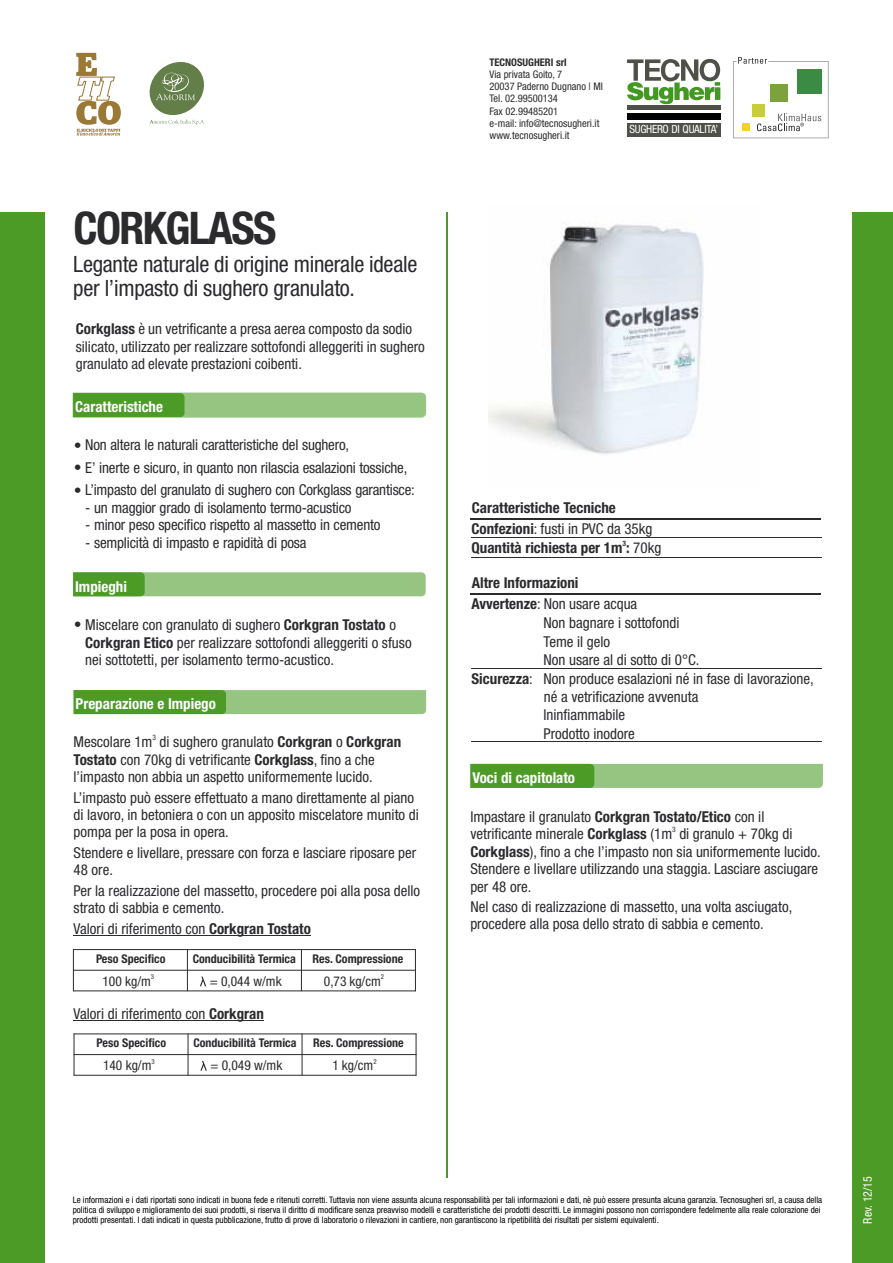
<style>
.page{position:relative;width:893px;height:1263px;background:#fff}
.page>*{position:absolute;margin:0;border:0;box-sizing:border-box;transform-origin:0 0}
.t1{font:700 condensed 45px "Helvetica Neue";letter-spacing:-.035em;color:#2b2a2d}
.t2{font:condensed 22.5px/24.2px "Helvetica Neue";letter-spacing:-.01em;color:#2b2a2d}
.t3{font:condensed 15px/17.1px "Helvetica Neue";color:#2b2a2d}
.t4{font:700 condensed 15px "Helvetica Neue";color:#2b2a2d}
.t5{font:700 condensed 15px "Helvetica Neue";color:#fefefe}
.t6{font:condensed 13.5px "Helvetica Neue";color:#2b2a2d}
.t7{font:700 condensed 12px "Helvetica Neue";color:#2b2a2d}
.t8{font:condensed 12px "Helvetica Neue";color:#fefefe}
.t9{font:condensed 11.25px "Helvetica Neue";letter-spacing:-.025em;color:#fefefe}
.t10{font:condensed 10.5px/12px "Helvetica Neue LT Std";color:#2b2a2d}
.t11{font:700 condensed 10.5px "Helvetica Neue LT Std";color:#2b2a2d}
.t12{font:condensed 9px/10.4px "Helvetica Neue LT Std";color:#000}
.t13{font:condensed 7.5px "Helvetica Neue";color:#2b2a2d}
.t14{font:700 condensed 7.5px "Helvetica Neue";color:#2b2a2d}
.t15{font:condensed 6.75px "Helvetica Neue";color:#2b2a2d}
.s1{font-weight:700}
.s2{font-weight:400}
</style>
<div class="page">
<div style="left:0;top:212px;width:44px;height:1051px;background:#4c9b27"></div>
<div style="left:852px;top:212px;width:41px;height:1051px;background:#4c9b27"></div>
<svg style="left:733px;top:57px;width:95px;height:81px"></svg>
<hr style="left:472px;top:537px;width:350px;height:1px;background:#2b2a2d">
<hr style="left:471px;top:518px;width:350px;height:2px;background:#2b2a2d">
<hr style="left:446px;top:212px;width:1px;height:965px;background:#4c9b27">
<svg style="left:73px;top:393px;width:353px;height:24px;background:#7eb764"></svg>
<hr style="left:472px;top:557px;width:350px;height:1px;background:#2b2a2d">
<svg style="left:73px;top:572px;width:353px;height:24px;background:#87bd70"></svg>
<svg style="left:74px;top:690px;width:352px;height:24px;background:#75b35a"></svg>
<hr style="left:74px;top:935px;width:135px;height:1px;background:#2b2a2d">
<hr style="left:209px;top:935px;width:102px;height:1px;background:#2b2a2d">
<hr style="left:74px;top:1020px;width:135px;height:1px;background:#2b2a2d">
<hr style="left:209px;top:1020px;width:55px;height:1px;background:#2b2a2d">
<hr style="left:74px;top:1033px;width:1px;height:42px;background:#2b2a2d">
<hr style="left:188px;top:1033px;width:1px;height:42px;background:#2b2a2d">
<hr style="left:302px;top:1033px;width:1px;height:42px;background:#2b2a2d">
<hr style="left:416px;top:1033px;width:1px;height:42px;background:#2b2a2d">
<hr style="left:74px;top:1075px;width:342px;height:1px;background:#2b2a2d">
<hr style="left:74px;top:1054px;width:342px;height:1px;background:#2b2a2d">
<hr style="left:74px;top:1033px;width:342px;height:1px;background:#2b2a2d">
<svg style="left:200px;top:1061px;width:7px;height:10px"></svg>
<img style="left:488px;top:222px;width:216px;height:233px">
<svg style="left:470px;top:764px;width:353px;height:24px;background:#7bb662"></svg>
<hr style="left:471px;top:593px;width:350px;height:2px;background:#2b2a2d">
<hr style="left:472px;top:741px;width:350px;height:1px;background:#2b2a2d">
<hr style="left:472px;top:668px;width:350px;height:1px;background:#2b2a2d">
<hr style="left:73px;top:949px;width:1px;height:42px;background:#2b2a2d">
<hr style="left:187px;top:949px;width:1px;height:42px;background:#2b2a2d">
<hr style="left:301px;top:949px;width:1px;height:42px;background:#2b2a2d">
<hr style="left:415px;top:949px;width:1px;height:42px;background:#2b2a2d">
<hr style="left:73px;top:990px;width:343px;height:1px;background:#2b2a2d">
<hr style="left:73px;top:970px;width:343px;height:1px;background:#2b2a2d">
<hr style="left:73px;top:949px;width:343px;height:1px;background:#2b2a2d">
<svg style="left:200px;top:976px;width:6px;height:10px"></svg>
<svg style="left:149px;top:62px;width:55px;height:63px"></svg>
<svg style="left:76px;top:53px;width:45px;height:83px"></svg>
<div style="left:627px;top:105px;width:93px;height:5px;background:#4f5149"></div>
<div style="left:627px;top:113px;width:93px;height:6px;background:#000"></div>
<div style="left:627px;top:123px;width:93px;height:13px;background:#4f5149"></div>
<svg style="left:627px;top:59px;width:93px;height:45px"></svg>
<h1 class="t1" style="left:73px;top:209px;width:204px">CORKGLASS</h1>
<h2 class="t2" style="left:73px;top:254px;width:346px">Legante naturale di origine minerale ideale per l’impasto di sughero granulato.</h2>
<p class="t3" style="left:76px;top:321px;width:350px"><span class="s1">Corkglass</span> è un vetrificante a presa aerea composto da sodio silicato, utilizzato per realizzare sottofondi alleggeriti in sughero granulato ad elevate prestazioni coibenti.</p>
<p class="t5" style="left:75px;top:401px;width:89px">Caratteristiche</p>
<p class="t3" style="left:85px;top:435px;width:331px;line-height:22.5px">Non altera le naturali caratteristiche del sughero,<br>E’ inerte e sicuro, in quanto non rilascia esalazioni tossiche,<br>L’impasto del granulato di sughero con Corkglass garantisce:</p>
<p class="t3" style="left:85px;top:500px;width:268px">- un maggior grado di isolamento termo-acustico</p>
<p class="t3" style="left:85px;top:517px;width:297px">- minor peso specifico rispetto al massetto in cemento</p>
<p class="t3" style="left:85px;top:535px;width:223px">- semplicità di impasto e rapidità di posa</p>
<p class="t5" style="left:75px;top:580px;width:53px">Impieghi</p>
<p class="t3" style="left:85px;top:616px;width:328px;line-height:17.9px">Miscelare con granulato di sughero <span class="s1">Corkgran Tostato</span> o<br><span class="s1">Corkgran Etico</span> per realizzare sottofondi alleggeriti o sfuso nei sottotetti, per isolamento termo-acustico.</p>
<p class="t5" style="left:76px;top:698px;width:142px">Preparazione e Impiego</p>
<p class="t3" style="left:74px;top:734px;width:329px">Mescolare 1m di sughero granulato <span class="s1">Corkgran</span> o <span class="s1">Corkgran</span></p>
<p class="t13" style="left:152px;top:734px;width:5px">3</p>
<p class="t3" style="left:74px;top:752px;width:303px"><span class="s1">Tostato</span> con 70kg di vetrificante <span class="s1">Corkglass</span>, fino a che l’impasto non abbia un aspetto uniformemente lucido.</p>
<p class="t3" style="left:74px;top:790px;width:347px">L’impasto può essere effettuato a mano direttamente al piano di lavoro, in betoniera o con un apposito miscelatore munito di pompa per la posa in opera.</p>
<p class="t3" style="left:74px;top:845px;width:344px">Stendere e livellare, pressare con forza e lasciare riposare per<br>48 ore.</p>
<p class="t3" style="left:74px;top:883px;width:348px">Per la realizzazione del massetto, procedere poi alla posa dello strato di sabbia e cemento.</p>
<p class="t3" style="left:74px;top:921px;width:239px">Valori di riferimento con <span class="s1">Corkgran Tostato</span></p>
<p class="t7" style="left:96px;top:953px;width:71px">Peso Specifico</p>
<p class="t7" style="left:193px;top:953px;width:105px">Conducibilità Termica</p>
<p class="t7" style="left:313px;top:953px;width:92px">Res. Compressione</p>
<p class="t15" style="left:151px;top:974px;width:5px">3</p>
<p class="t6" style="left:102px;top:975px;width:50px">100 kg/m</p>
<p class="t15" style="left:381px;top:974px;width:5px">2</p>
<p class="t6" style="left:210px;top:975px;width:73px">= 0,044 w/mk</p>
<p class="t6" style="left:324px;top:975px;width:58px">0,73 kg/cm</p>
<p class="t3" style="left:74px;top:1006px;width:192px">Valori di riferimento con <span class="s1">Corkgran</span></p>
<p class="t7" style="left:97px;top:1038px;width:71px">Peso Specifico</p>
<p class="t7" style="left:193px;top:1038px;width:105px">Conducibilità Termica</p>
<p class="t7" style="left:313px;top:1038px;width:92px">Res. Compressione</p>
<p class="t15" style="left:151px;top:1058px;width:5px">3</p>
<p class="t6" style="left:103px;top:1060px;width:50px">140 kg/m</p>
<p class="t15" style="left:373px;top:1058px;width:5px">2</p>
<p class="t6" style="left:210px;top:1060px;width:73px">= 0,049 w/mk</p>
<p class="t6" style="left:333px;top:1060px;width:42px">1 kg/cm</p>
<p class="t11" style="left:489px;top:59px;width:79px">TECNOSUGHERI srl</p>
<p class="t10" style="left:489px;top:70px;width:115px">Via privata Goito, 7<br>20037 Paderno Dugnano | MI<br>Tel. 02.99500134<br>Fax 02.99485201<br>e-mail: info@tecnosugheri.it www.tecnosugheri.it</p>
<p class="t9" style="left:629px;top:125px;width:90px">SUGHERO DI QUALITA’</p>
<p class="t4" style="left:472px;top:501px;width:146px">Caratteristiche Tecniche</p>
<p class="t3" style="left:471px;top:521px;width:182px"><span class="s1">Confezioni</span>: fusti in PVC da 35kg</p>
<p class="t14" style="left:622px;top:540px;width:5px">3</p>
<p class="t4" style="left:471px;top:542px;width:191px">Quantità richiesta per 1m : <span class="s2">70kg</span></p>
<p class="t4" style="left:472px;top:577px;width:108px">Altre Informazioni</p>
<p class="t3" style="left:471px;top:596px;width:167px"><span class="s1">Avvertenze</span>: Non usare acqua</p>
<p class="t3" style="left:543px;top:615px;width:137px">Non bagnare i sottofondi</p>
<p class="t3" style="left:543px;top:634px;width:68px">Teme il gelo</p>
<p class="t3" style="left:543px;top:652px;width:157px">Non usare al di sotto di 0°C.</p>
<p class="t3" style="left:471px;top:671px;width:344px"><span class="s1">Sicurezza</span>: Non produce esalazioni né in fase di lavorazione,</p>
<p class="t3" style="left:543px;top:688px;width:156px;line-height:18.6px">né a vetrificazione avvenuta<br>Ininfiammabile<br>Prodotto inodore</p>
<p class="t5" style="left:472px;top:771px;width:104px">Voci di capitolato</p>
<p class="t3" style="left:470px;top:809px;width:296px">Impastare il granulato <span class="s1">Corkgran Tostato/Etico</span> con il</p>
<p class="t13" style="left:672px;top:826px;width:5px">3</p>
<p class="t3" style="left:470px;top:826px;width:352px">vetrificante minerale <span class="s1">Corkglass</span> (1m di granulo + 70kg di <span class="s1">Corkglass</span>), fino a che l’impasto non sia uniformemente lucido.<br>Stendere e livellare utilizzando una staggia. Lasciare asciugare per 48 ore.</p>
<p class="t3" style="left:470px;top:899px;width:323px">Nel caso di realizzazione di massetto, una volta asciugato, procedere alla posa dello strato di sabbia e cemento.</p>
<p class="t12" style="left:73px;top:1196px;width:751px">Le informazioni e i dati riportati sono indicati in buona fede e ritenuti corretti. Tuttavia non viene assunta alcuna responsabilità per tali informazioni e dati, nè può essere presunta alcuna garanzia. Tecnosugheri srl, a causa della politica di sviluppo e miglioramento dei suoi prodotti, si riserva il diritto di modificare senza preavviso modelli e caratteristiche dei prodotti descritti. Le immagini possono non corrispondere fedelmente alla reale colorazione dei prodotti presentati. I dati indicati in questa pubblicazione, frutto di prove di laboratorio o rilevazioni in cantiere, non garantiscono la ripetibilità dei risultati per sistemi equivalenti.</p>
<p class="t8" style="left:862px;top:1223px;width:49px;rotate:-90deg">Rev. 12/15</p>
</div>
